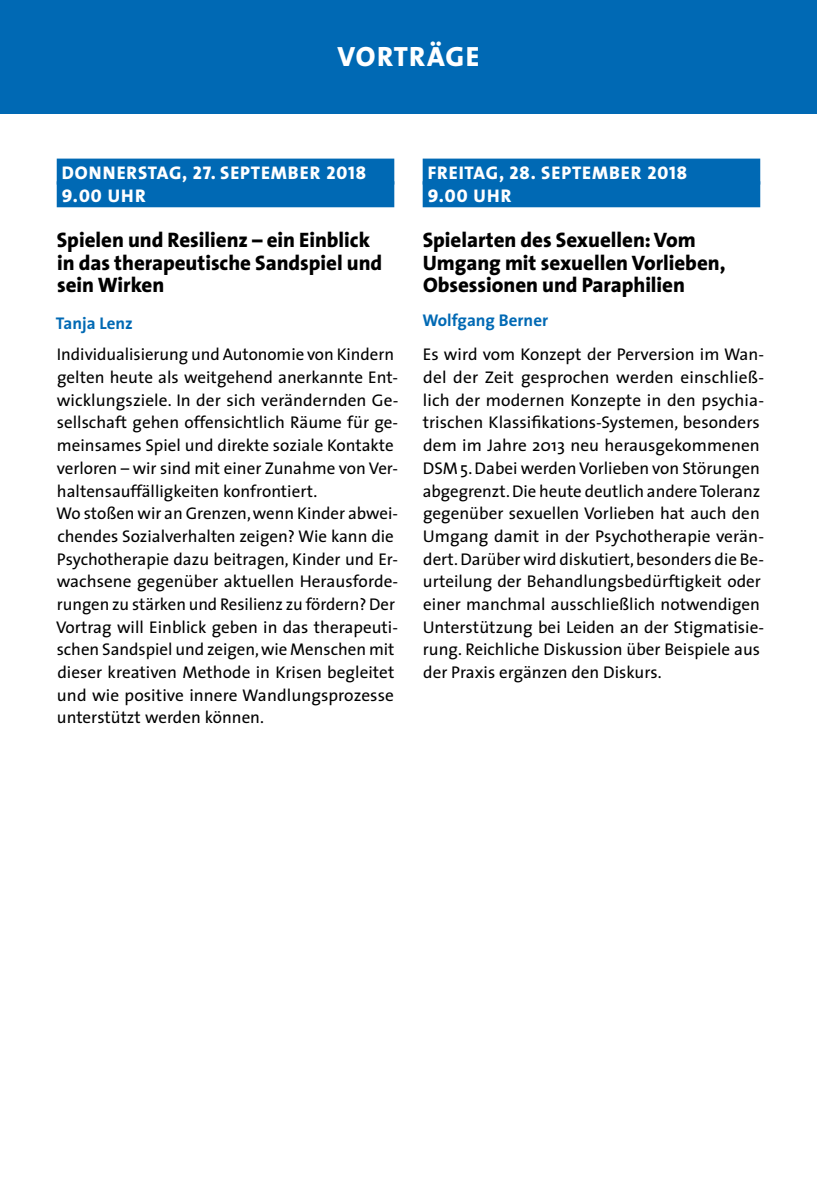
<style>
.page{position:relative;width:817px;height:1191px;background:#fff}
.page>*{position:absolute;margin:0;border:0;box-sizing:border-box;transform-origin:0 0}
.t1{font:28px "The Sans Extra Bold Caps";letter-spacing:.04em;color:#fff}
.t2{font:800 21px/22.6px "The Sans";color:#000}
.t3{font:18.4px/22.6px "The Sans Extra Bold Caps";letter-spacing:.05em;color:#fff}
.t4{font:17px/22.6px "The Sans";color:#000}
.t5{font:700 17px "The Sans";color:#0069b4}
</style>
<div class="page">
<div style="left:0;top:0;width:816px;height:113px;background:#0069b4"></div>
<div style="left:57px;top:159px;width:337px;height:26px;background:#0069b4"></div>
<div style="left:57px;top:181px;width:337px;height:26px;background:#0069b4"></div>
<div style="left:422px;top:159px;width:338px;height:26px;background:#0069b4"></div>
<div style="left:422px;top:181px;width:338px;height:26px;background:#0069b4"></div>
<h1 class="t1" style="left:337px;top:33px;width:143px">VORTRÄGE</h1>
<p class="t3" style="left:62px;top:161px;width:306px">DONNERSTAG, 27. SEPTEMBER 2018<br>9.00 UHR</p>
<p class="t2" style="left:57px;top:228px;width:327px">Spielen und Resilienz – ein Einblick in das therapeutische Sandspiel und sein Wirken</p>
<p class="t5" style="left:56px;top:309px;width:78px">Tanja Lenz</p>
<p class="t4" style="left:56px;top:343px;width:344px">Individualisierung und Autonomie von Kindern gelten heute als weitgehend anerkannte Ent&shy;wicklungsziele. In der sich verändernden Ge&shy;sellschaft gehen offensichtlich Räume für ge&shy;meinsames Spiel und direkte soziale Kontakte verloren – wir sind mit einer Zunahme von Ver&shy;haltensauffälligkeiten konfrontiert.<br>Wo stoßen wir an Grenzen, wenn Kinder abwei&shy;chendes Sozialverhalten zeigen? Wie kann die Psychotherapie dazu beitragen, Kinder und Er&shy;wachsene gegenüber aktuellen Herausforde&shy;rungen zu stärken und Resilienz zu fördern? Der Vortrag will Einblick geben in das therapeuti&shy;schen Sandspiel und zeigen, wie Menschen mit dieser kreativen Methode in Krisen begleitet und wie positive innere Wandlungsprozesse unterstützt werden können.</p>
<p class="t3" style="left:427px;top:161px;width:261px">FREITAG, 28. SEPTEMBER 2018<br>9.00 UHR</p>
<p class="t2" style="left:422px;top:228px;width:304px">Spielarten des Sexuellen: Vom<br>Umgang mit sexuellen Vorlieben,<br>Obsessionen und Paraphilien</p>
<p class="t5" style="left:422px;top:306px;width:127px">Wolfgang Berner</p>
<p class="t4" style="left:422px;top:343px;width:343px">Es wird vom Konzept der Perversion im Wan&shy;del der Zeit gesprochen werden einschließ&shy;lich der modernen Konzepte in den psychia&shy;trischen Klassifikations-Systemen, besonders dem im Jahre 2013 neu herausgekommenen DSM5. Dabei werden Vorlieben von Störungen abgegrenzt. Die heute deutlich andere Toleranz gegenüber sexuellen Vorlieben hat auch den Umgang damit in der Psychotherapie verän&shy;dert. Darüber wird diskutiert, besonders die Be&shy;urteilung der Behandlungsbedürftigkeit oder einer manchmal ausschließlich notwendigen Unterstützung bei Leiden an der Stigmatisie&shy;rung. Reichliche Diskussion über Beispiele aus der Praxis ergänzen den Diskurs.</p>
</div>
